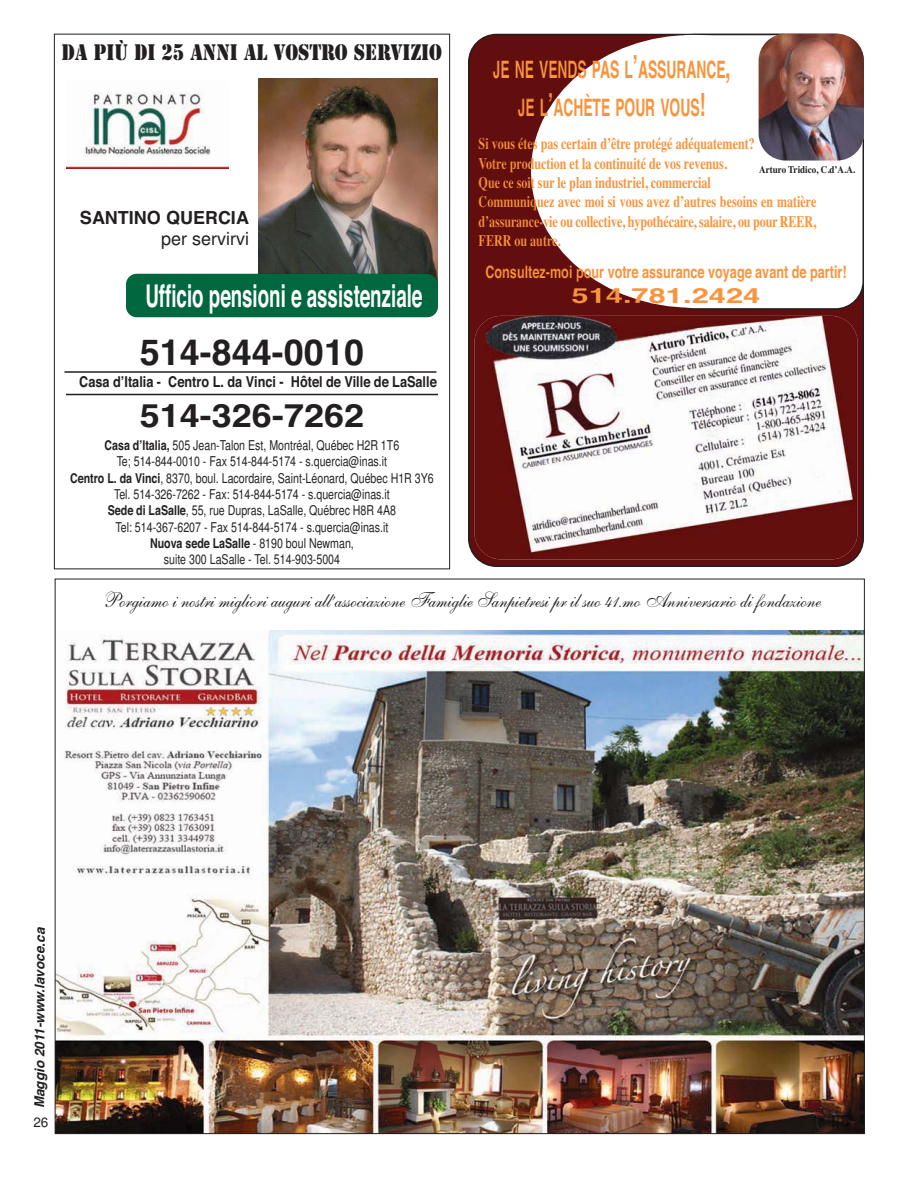
<style>
.page{position:relative;width:918px;height:1188px;background:#fff}
.page>*{position:absolute;margin:0;border:0;box-sizing:border-box;transform-origin:0 0}
.t1{font:700 36px "Helvetica";color:#231f20}
.t2{font:700 32.4px "Helvetica";color:#231f20;scale:1.11 1}
.t3{font:700 31.35px "Helvetica";color:#fff;scale:.6 1}
.t4{font:700 24px/38.4px "Helvetica";color:#f7943d;text-align:center;scale:.58 1}
.t5{font:21px "Shelley Allegro BT";color:#231f20;scale:.91 1}
.t6{font:21px "Stencil Std";color:#231f20;scale:.86 1}
.t7{font:700 21px "Helvetica";color:#f7943d;scale:1.47 1}
.t8{font:700 18px "Helvetica";color:#231f20}
.t9{font:18px "Helvetica";color:#231f20}
.t10{font:700 17.25px "Helvetica";color:#f7943d;scale:.73 1}
.t11{font:700 16.05px/19.4px "Times";color:#f7943d;scale:.75 1}
.t12{font:700 15px "Helvetica";color:#231f20;scale:.85 1}
.t13{font:13.5px/16.4px "Helvetica";color:#231f20;text-align:center;scale:.79 1}
.t14{font:italic 700 13.5px "Helvetica";color:#231f20}
.t15{font:13.5px "Helvetica";color:#231f20}
.t16{font:700 10.05px "Times";color:#231f20;scale:.9 1}
.s1{font-weight:700}
.s2{font-size:31.95px}
</style>
<div class="page">
<svg style="left:468px;top:34px;width:396px;height:533px;background:#601415"></svg>
<img style="left:57px;top:630px;width:806px;height:502px">
<img style="left:67px;top:92px;width:162px;height:76px">
<img style="left:259px;top:79px;width:179px;height:195px">
<div style="left:126px;top:274px;width:312px;height:43px;background:#00673f;border-radius:11px"></div>
<hr style="left:66px;top:394px;width:372px;height:1px;background:#231f20">
<hr style="left:64px;top:371px;width:372px;height:2px;background:#231f20">
<svg style="left:665px;top:34px;width:199px;height:276px"></svg>
<div style="left:531px;top:35px;width:324px;height:273px;background:#fff;border-radius:50%"></div>
<img style="left:759px;top:34px;width:105px;height:127px;border-radius:27px">
<img style="left:776px;top:34px;width:60px;height:1px">
<svg style="left:862px;top:134px;width:2px;height:8px"></svg>
<img style="left:430px;top:274px;width:8px;height:9px">
<img style="left:474px;top:316px;width:384px;height:244px">
<svg style="left:607px;top:290px;width:33px;height:13px"></svg>
<svg style="left:572px;top:288px;width:29px;height:17px"></svg>
<div style="left:485px;top:264px;width:105px;height:18px;background:#620d0e"></div>
<svg style="left:479px;top:235px;width:78px;height:12px"></svg>
<svg style="left:477px;top:158px;width:66px;height:71px;background:#752a2a"></svg>
<svg style="left:479px;top:137px;width:56px;height:15px"></svg>
<svg style="left:518px;top:99px;width:16px;height:18px"></svg>
<svg style="left:541px;top:93px;width:11px;height:24px"></svg>
<svg style="left:493px;top:61px;width:16px;height:18px"></svg>
<svg style="left:516px;top:59px;width:70px;height:19px"></svg>
<h3 class="t6" style="left:62px;top:40px;width:443px">DA PIÙ DI 25 ANNI AL VOSTRO SERVIZIO</h3>
<h3 class="t8" style="left:80px;top:211px;width:171px">SANTINO QUERCIA</h3>
<h3 class="t9" style="left:161px;top:232px;width:89px">per servirvi</h3>
<h3 class="t3" style="left:145px;top:285px;width:463px">Ufficio pensioni e assistenziale</h3>
<h1 class="t1" style="left:140px;top:339px;width:226px">514-844-0010</h1>
<h2 class="t2" style="left:140px;top:404px;width:203px">514-326-7262</h2>
<p class="t12" style="left:79px;top:376px;width:422px">Casa dʼItalia - Centro L. da Vinci - Hôtel de Ville de LaSalle</p>
<p class="t13" style="left:70px;top:438px;width:462px"><span class="s1">Casa dʼItalia,</span> 505 Jean-Talon Est, Montréal, Québec H2R 1T6<br>Te; 514-844-0010 - Fax 514-844-5174 - s.quercia@inas.it<br><span class="s1">Centro L. da Vinci</span>, 8370, boul. Lacordaire, Saint-Léonard, Québec H1R 3Y6<br>Tel. 514-326-7262 - Fax: 514-844-5174 - s.quercia@inas.it<br><span class="s1">Sede di LaSalle</span>, 55, rue Dupras, LaSalle, Québrec H8R 4A8<br>Tel: 514-367-6207 - Fax 514-844-5174 - s.quercia@inas.it<br><span class="s1">Nuova sede LaSalle</span> - 8190 boul Newman,<br>suite 300 LaSalle - Tel. 514-903-5004</p>
<h3 class="t4" style="left:493px;top:53px;width:412px">JE NE VENDS PAS L<span class="s2">ʼ</span>ASSURANCE<span class="s2">,<br></span>JE L<span class="s2">ʼ</span>ACHÈTE POUR VOUS<span class="s2">!</span></h3>
<p class="t11" style="left:479px;top:136px;width:452px">Si vous étes pas certain d’être protégé adéquatement?<br>Votre production et la continuité de vos revenus.<br>Que ce soit sur le plan industriel, commercial<br>Communiquez avec moi si vous avez d’autres besoins en matière d’assurance-vie ou collective, hypothécaire, salaire, ou pour REER, FERR ou autre.</p>
<p class="t10" style="left:485px;top:266px;width:496px">Consultez-moi pour votre assurance voyage avant de partir!</p>
<p class="t16" style="left:759px;top:166px;width:108px">Arturo Tridico, C.d’A.A.</p>
<h3 class="t7" style="left:572px;top:288px;width:130px">514.781.2424</h3>
<h3 class="t5" style="left:103px;top:594px;width:790px">Porgiamo i nostri migliori auguri all’associazione Famiglie Sanpietresi pr il suo 41.mo Anniversario di fondazione</h3>
<p class="t14" style="left:35px;top:1108px;width:182px;rotate:-90deg">Maggio 2011-www.lavoce.ca</p>
<p class="t15" style="left:33px;top:1118px;width:17px">26</p>
</div>
